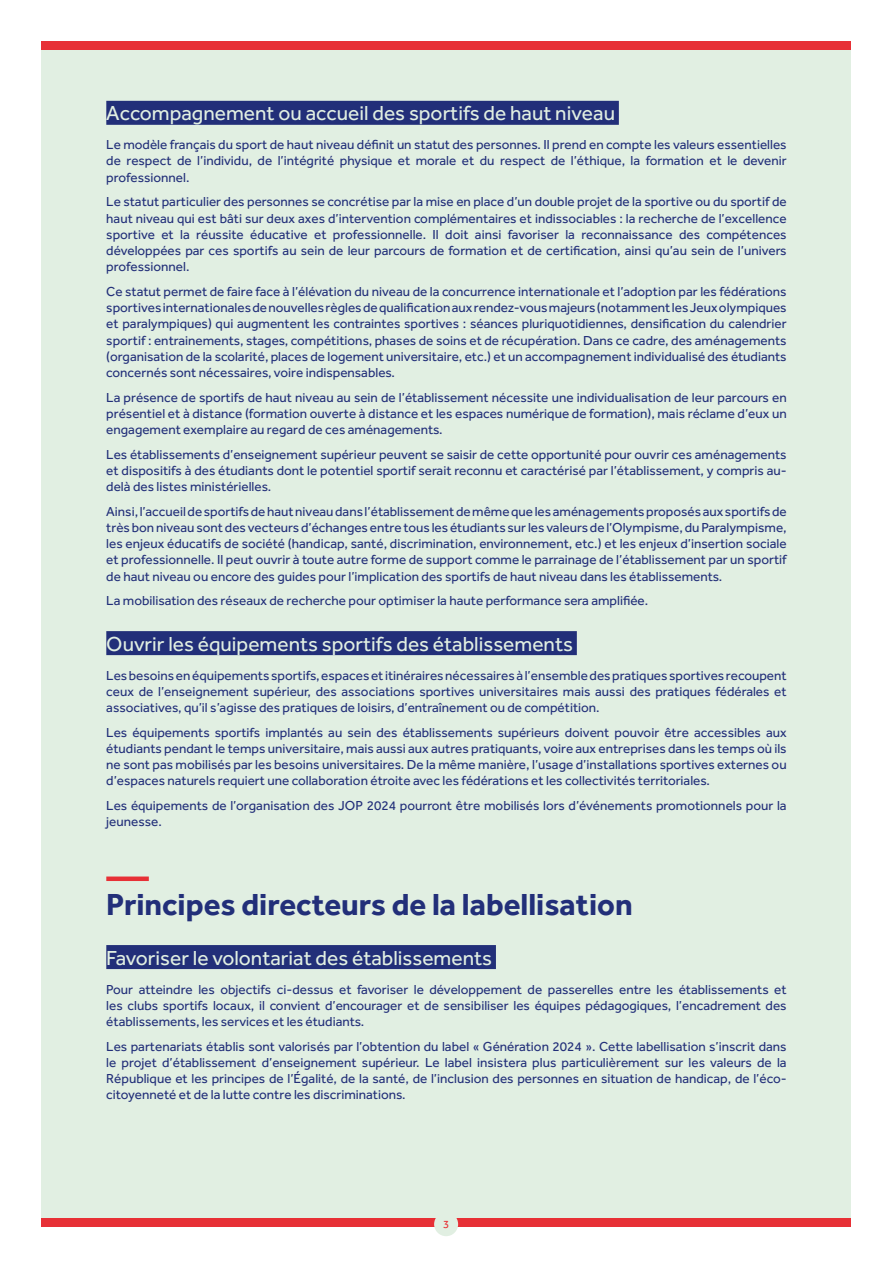
<style>
.page{position:relative;width:893px;height:1263px;background:#fff}
.page>*{position:absolute;margin:0;border:0;box-sizing:border-box;transform-origin:0 0}
.t1{font:700 31.5px "Effra";color:#222f79}
.t2{font:21px "Effra";color:#e1efe2}
.t3{font:13.5px/16.2px "Effra";color:#222f79;text-align:justify}
.t4{font:11.25px "Effra";color:#e73036}
</style>
<div class="page">
<div style="left:42px;top:41px;width:809px;height:1186px;background:#e1efe2"></div>
<div style="left:42px;top:41px;width:809px;height:9px;background:#e73036"></div>
<div style="left:42px;top:1218px;width:809px;height:9px;background:#e73036"></div>
<div style="left:106px;top:101px;width:513px;height:24px;background:#222f79"></div>
<div style="left:106px;top:631px;width:471px;height:24px;background:#222f79"></div>
<div style="left:106px;top:876px;width:43px;height:5px;background:#e73036"></div>
<div style="left:106px;top:945px;width:390px;height:24px;background:#222f79"></div>
<div style="left:434px;top:1212px;width:24px;height:24px;background:#e1efe2;border-radius:50%"></div>
<h2 class="t2" style="left:106px;top:101px;width:510px">Accompagnement ou accueil des sportifs de haut niveau</h2>
<p class="t3" style="left:106px;top:136px;width:682px">Le modèle français du sport de haut niveau définit un statut des personnes. Il prend en compte les valeurs essentielles de respect de l’individu, de l’intégrité physique et morale et du respect de l’éthique, la formation et le devenir professionnel.</p>
<p class="t3" style="left:106px;top:194px;width:682px">Le statut particulier des personnes se concrétise par la mise en place d’un double projet de la sportive ou du sportif de haut niveau qui est bâti sur deux axes d’intervention complémentaires et indissociables : la recherche de l’excellence sportive et la réussite éducative et professionnelle. Il doit ainsi favoriser la reconnaissance des compétences développées par ces sportifs au sein de leur parcours de formation et de certification, ainsi qu’au sein de l’univers professionnel.</p>
<p class="t3" style="left:106px;top:283px;width:682px">Ce statut permet de faire face à l’élévation du niveau de la concurrence internationale et l’adoption par les fédérations sportives internationales de nouvelles règles de qualification aux rendez-vous majeurs (notamment les Jeux olympiques et paralympiques) qui augmentent les contraintes sportives : séances pluriquotidiennes, densification du calendrier sportif : entrainements, stages, compétitions, phases de soins et de récupération. Dans ce cadre, des aménagements (organisation de la scolarité, places de logement universitaire, etc.) et un accompagnement individualisé des étudiants concernés sont nécessaires, voire indispensables.</p>
<p class="t3" style="left:106px;top:389px;width:682px">La présence de sportifs de haut niveau au sein de l’établissement nécessite une individualisation de leur parcours en présentiel et à distance (formation ouverte à distance et les espaces numérique de formation), mais réclame d’eux un engagement exemplaire au regard de ces aménagements.</p>
<p class="t3" style="left:106px;top:446px;width:682px">Les établissements d’enseignement supérieur peuvent se saisir de cette opportunité pour ouvrir ces aménagements et dispositifs à des étudiants dont le potentiel sportif serait reconnu et caractérisé par l’établissement, y compris au&shy;delà des listes ministérielles.</p>
<p class="t3" style="left:106px;top:503px;width:682px">Ainsi, l’accueil de sportifs de haut niveau dans l’établissement de même que les aménagements proposés aux sportifs de très bon niveau sont des vecteurs d’échanges entre tous les étudiants sur les valeurs de l’Olympisme, du Paralympisme, les enjeux éducatifs de société (handicap, santé, discrimination, environnement, etc.) et les enjeux d’insertion sociale et professionnelle. Il peut ouvrir à toute autre forme de support comme le parrainage de l’établissement par un sportif de haut niveau ou encore des guides pour l’implication des sportifs de haut niveau dans les établissements.</p>
<p class="t3" style="left:106px;top:593px;width:543px">La mobilisation des réseaux de recherche pour optimiser la haute performance sera amplifiée.</p>
<h2 class="t2" style="left:106px;top:631px;width:468px">Ouvrir les équipements sportifs des établissements</h2>
<p class="t3" style="left:106px;top:667px;width:682px">Les besoins en équipements sportifs, espaces et itinéraires nécessaires à l’ensemble des pratiques sportives recoupent ceux de l’enseignement supérieur, des associations sportives universitaires mais aussi des pratiques fédérales et associatives, qu’il s’agisse des pratiques de loisirs, d’entraînement ou de compétition.</p>
<p class="t3" style="left:106px;top:724px;width:682px">Les équipements sportifs implantés au sein des établissements supérieurs doivent pouvoir être accessibles aux étudiants pendant le temps universitaire, mais aussi aux autres pratiquants, voire aux entreprises dans les temps où ils ne sont pas mobilisés par les besoins universitaires. De la même manière, l’usage d’installations sportives externes ou d’espaces naturels requiert une collaboration étroite avec les fédérations et les collectivités territoriales.</p>
<p class="t3" style="left:106px;top:797px;width:682px">Les équipements de l’organisation des JOP 2024 pourront être mobilisés lors d’événements promotionnels pour la jeunesse.</p>
<h1 class="t1" style="left:106px;top:885px;width:528px">Principes directeurs de la labellisation</h1>
<h2 class="t2" style="left:106px;top:945px;width:387px">Favoriser le volontariat des établissements</h2>
<p class="t3" style="left:106px;top:981px;width:682px">Pour atteindre les objectifs ci-dessus et favoriser le développement de passerelles entre les établissements et les clubs sportifs locaux, il convient d’encourager et de sensibiliser les équipes pédagogiques, l’encadrement des établissements, les services et les étudiants.</p>
<p class="t3" style="left:106px;top:1038px;width:682px">Les partenariats établis sont valorisés par l’obtention du label « Génération 2024 ». Cette labellisation s’inscrit dans le projet d’établissement d’enseignement supérieur. Le label insistera plus particulièrement sur les valeurs de la République et les principes de l’Égalité, de la santé, de l’inclusion des personnes en situation de handicap, de l’éco&shy;citoyenneté et de la lutte contre les discriminations.</p>
<p class="t4" style="left:443px;top:1217px;width:8px">3</p>
</div>
